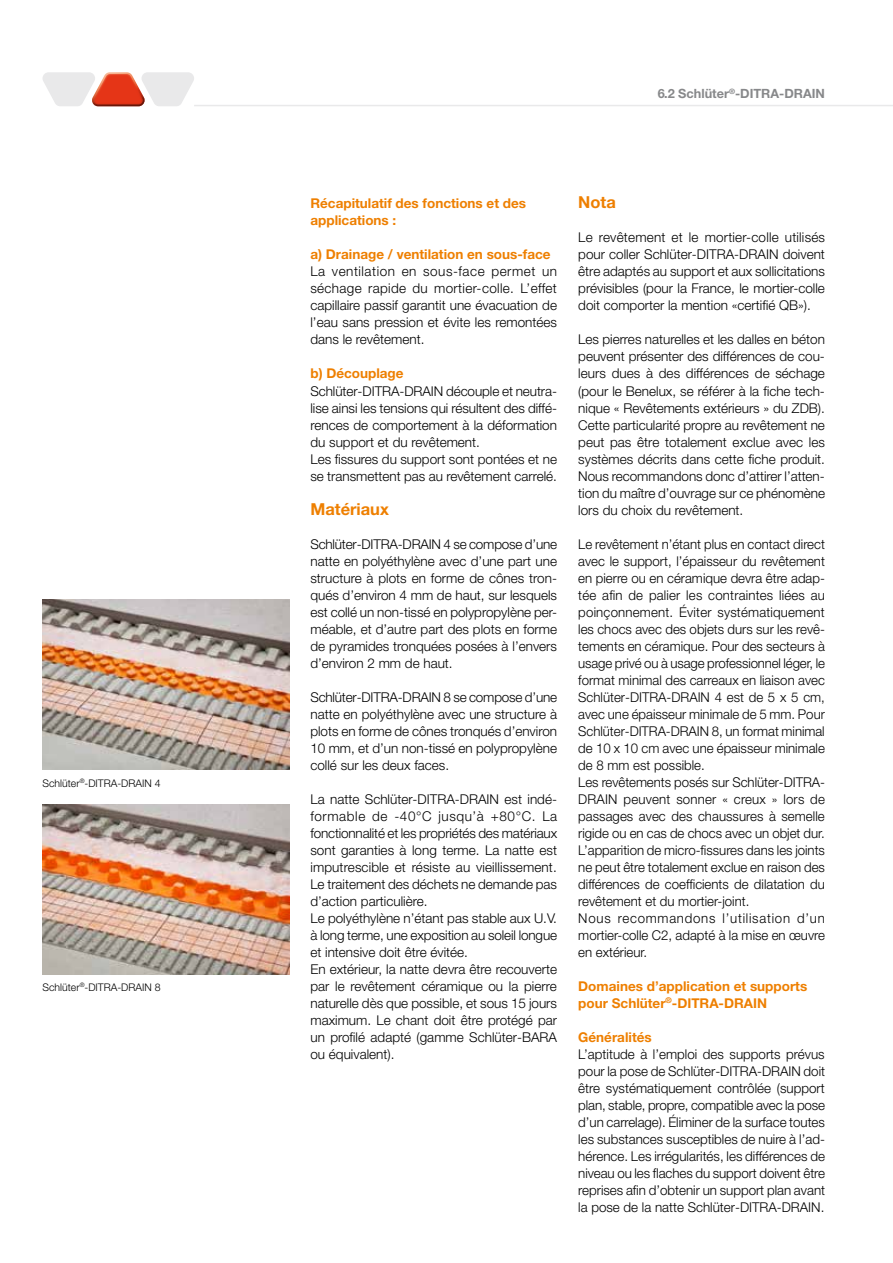
<style>
.page{position:relative;width:893px;height:1263px;background:#fff}
.page>*{position:absolute;margin:0;border:0;box-sizing:border-box;transform-origin:0 0}
.t1{font:700 16.5px "Helvetica Neue LT Pro";color:#ee7f00}
.t2{font:300 13.5px/17px "Helvetica Neue LT Pro";color:#000;text-align:justify}
.t3{font:700 13.5px/17px "Helvetica Neue LT Pro";color:#ee7f00}
.t4{font:700 12.75px "Helvetica Neue LT Pro";color:#87888a}
.t5{font:300 10.5px "Helvetica Neue LT Pro";color:#000}
</style>
<div class="page">
<hr style="left:194px;top:105px;width:699px;height:1px;background:#e9e9ea">
<svg style="left:43px;top:72px;width:151px;height:34px"></svg>
<img style="left:43px;top:600px;width:246px;height:170px">
<img style="left:43px;top:804px;width:246px;height:171px">
<p class="t5" style="left:43px;top:776px;width:120px">Schlüter<sup>®</sup>-DITRA-DRAIN 4</p>
<p class="t5" style="left:43px;top:981px;width:120px">Schlüter<sup>®</sup>-DITRA-DRAIN 8</p>
<p class="t4" style="left:658px;top:86px;width:169px">6.2 Schlüter<sup>®</sup>-DITRA-DRAIN</p>
<p class="t3" style="left:310px;top:195px;width:217px">Récapitulatif des fonctions et des applications :</p>
<p class="t3" style="left:310px;top:246px;width:242px">a) Drainage / ventilation en sous-face</p>
<p class="t2" style="left:310px;top:263px;width:248px">La ventilation en sous-face permet un séchage rapide du mortier-colle. L’effet capillaire passif garantit une évacuation de l’eau sans pression et évite les remontées dans le revêtement.</p>
<p class="t3" style="left:310px;top:365px;width:95px">b) Découplage</p>
<p class="t2" style="left:310px;top:382px;width:248px;text-align:left">Schlüter-DITRA-DRAIN découple et neutra&shy;lise ainsi les tensions qui résultent des diffé&shy;rences de comportement à la déformation du support et du revêtement.<br>Les fissures du support sont pontées et ne se transmettent pas au revêtement carrelé.</p>
<p class="t1" style="left:310px;top:498px;width:80px">Matériaux</p>
<p class="t2" style="left:310px;top:535px;width:248px">Schlüter-DITRA-DRAIN 4 se compose d’une natte en polyéthylène avec d’une part une structure à plots en forme de cônes tron&shy;qués d’environ 4 mm de haut, sur lesquels est collé un non-tissé en polypropylène per&shy;méable, et d’autre part des plots en forme de pyramides tronquées posées à l’envers d’environ 2 mm de haut.</p>
<p class="t2" style="left:310px;top:688px;width:248px">Schlüter-DITRA-DRAIN 8 se compose d’une natte en polyéthylène avec une structure à plots en forme de cônes tronqués d’environ 10 mm, et d’un non-tissé en polypropylène collé sur les deux faces.</p>
<p class="t2" style="left:310px;top:790px;width:248px;text-align:left">La natte Schlüter-DITRA-DRAIN est indé&shy;formable de -40°C jusqu’à +80°C. La fonctionnalité et les propriétés des matériaux sont garanties à long terme. La natte est imputrescible et résiste au vieillissement.<br>Le traitement des déchets ne demande pas d’action particulière.<br>Le polyéthylène n’étant pas stable aux U.V. à long terme, une exposition au soleil longue et intensive doit être évitée.<br>En extérieur, la natte devra être recouverte par le revêtement céramique ou la pierre naturelle dès que possible, et sous 15 jours maximum. Le chant doit être protégé par un profilé adapté (gamme Schlüter-BARA ou équivalent).</p>
<p class="t1" style="left:578px;top:192px;width:39px">Nota</p>
<p class="t2" style="left:578px;top:229px;width:248px">Le revêtement et le mortier-colle utilisés pour coller Schlüter-DITRA-DRAIN doivent être adaptés au support et aux sollicitations prévisibles (pour la France, le mortier-colle doit comporter la mention «certifié QB»).</p>
<p class="t2" style="left:578px;top:331px;width:248px">Les pierres naturelles et les dalles en béton peuvent présenter des différences de cou&shy;leurs dues à des différences de séchage (pour le Benelux, se référer à la fiche tech&shy;nique « Revêtements extérieurs » du ZDB).<br>Cette particularité propre au revêtement ne peut pas être totalement exclue avec les systèmes décrits dans cette fiche produit.<br>Nous recommandons donc d’attirer l’atten&shy;tion du maître d’ouvrage sur ce phénomène lors du choix du revêtement.</p>
<p class="t2" style="left:578px;top:535px;width:248px;text-align:left">Le revêtement n’étant plus en contact direct avec le support, l’épaisseur du revêtement en pierre ou en céramique devra être adap&shy;tée afin de palier les contraintes liées au poinçonnement. Éviter systématiquement les chocs avec des objets durs sur les revê&shy;tements en céramique. Pour des secteurs à usage privé ou à usage professionnel léger, le format minimal des carreaux en liaison avec Schlüter-DITRA-DRAIN 4 est de 5 x 5 cm, avec une épaisseur minimale de 5 mm. Pour Schlüter-DITRA-DRAIN 8, un format minimal de 10 x 10 cm avec une épaisseur minimale de 8 mm est possible.<br>Les revêtements posés sur Schlüter-DITRA-DRAIN peuvent sonner « creux » lors de passages avec des chaussures à semelle rigide ou en cas de chocs avec un objet dur.<br>L’apparition de micro-fissures dans les joints ne peut être totalement exclue en raison des différences de coefficients de dilatation du revêtement et du mortier-joint.<br>Nous recommandons l’utilisation d’un mortier-colle C2, adapté à la mise en œuvre en extérieur.</p>
<p class="t3" style="left:578px;top:977px;width:230px">Domaines d’application et supports pour Schlüter<sup>®</sup>-DITRA-DRAIN</p>
<p class="t3" style="left:578px;top:1028px;width:75px">Généralités</p>
<p class="t2" style="left:578px;top:1045px;width:248px">L’aptitude à l’emploi des supports prévus pour la pose de Schlüter-DITRA-DRAIN doit être systématiquement contrôlée (support plan, stable, propre, compatible avec la pose d’un carrelage). Éliminer de la surface toutes les substances susceptibles de nuire à l’ad&shy;hérence. Les irrégularités, les différences de niveau ou les flaches du support doivent être reprises afin d’obtenir un support plan avant la pose de la natte Schlüter-DITRA-DRAIN.</p>
</div>
